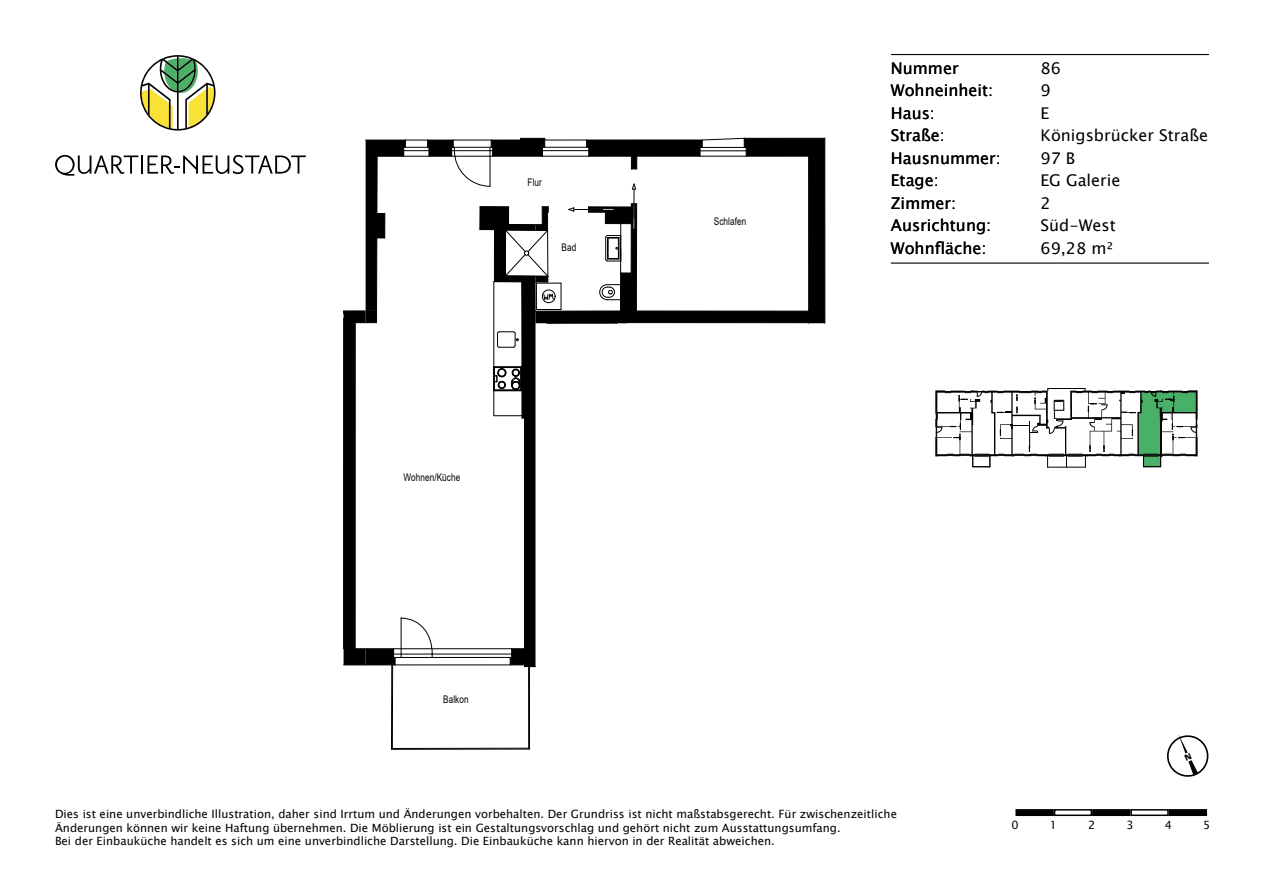
<style>
.page{position:relative;width:1263px;height:893px;background:#fff}
.page>*{position:absolute;margin:0;border:0;box-sizing:border-box;transform-origin:0 0}
.t1{font:16.2px/22.5px "Lucida Sans Unicode";color:#000}
.t2{font:11.4px/13.6px "Lucida Sans Unicode";color:#000}
.t3{font:10.5px "Arial";letter-spacing:.01em;color:#000;scale:.78 1}
</style>
<div class="page">
<div style="left:1016px;top:810px;width:37px;height:5px;background:#000"></div>
<div style="left:1015px;top:809px;width:39px;height:7px;border:2px solid #000"></div>
<div style="left:1054px;top:809px;width:38px;height:7px;border:2px solid #000"></div>
<div style="left:1093px;top:810px;width:37px;height:5px;background:#000"></div>
<div style="left:1092px;top:809px;width:38px;height:7px;border:2px solid #000"></div>
<div style="left:1130px;top:809px;width:39px;height:7px;border:2px solid #000"></div>
<div style="left:1169px;top:810px;width:37px;height:5px;background:#000"></div>
<div style="left:1169px;top:809px;width:38px;height:7px;border:2px solid #000"></div>
<svg style="left:55px;top:155px;width:251px;height:21px"></svg>
<svg style="left:140px;top:55px;width:76px;height:76px"></svg>
<hr style="left:891px;top:54px;width:318px;height:1px;background:#020203">
<hr style="left:891px;top:262px;width:318px;height:2px;background:#020203">
<hr style="left:1047px;top:467px;width:38px;height:1px;background:#000">
<svg style="left:935px;top:388px;width:262px;height:79px"></svg>
<hr style="left:547px;top:323px;width:70px;height:1px;background:#000">
<hr style="left:392px;top:662px;width:1px;height:86px;background:#000">
<hr style="left:392px;top:748px;width:137px;height:1px;background:#000">
<hr style="left:528px;top:665px;width:1px;height:83px;background:#000">
<hr style="left:391px;top:662px;width:1px;height:87px;background:#000">
<hr style="left:391px;top:749px;width:138px;height:1px;background:#000">
<hr style="left:529px;top:665px;width:1px;height:84px;background:#000">
<svg style="left:562px;top:138px;width:263px;height:185px"></svg>
<svg style="left:343px;top:138px;width:219px;height:529px"></svg>
<svg style="left:1167px;top:734px;width:42px;height:43px"></svg>
<p class="t3" style="left:528px;top:175px;width:20px">Flur</p>
<p class="t3" style="left:562px;top:240px;width:20px">Bad</p>
<p class="t3" style="left:714px;top:214px;width:43px">Schlafen</p>
<h1 class="t1" style="left:891px;top:57px;width:112px">Nummer<br>Wohneinheit:<br>Haus:<br>Straße:<br>Hausnummer:<br>Etage:<br>Zimmer:<br>Ausrichtung:<br>Wohnfläche:</h1>
<h1 class="t1" style="left:1040px;top:57px;width:169px">86<br>9<br>E<br>Königsbrücker Straße<br>97 B<br>EG Galerie<br>2<br>Süd-West<br>69,28 m²</h1>
<p class="t3" style="left:403px;top:470px;width:75px">Wohnen/Küche</p>
<p class="t3" style="left:443px;top:692px;width:34px">Balkon</p>
<p class="t2" style="left:55px;top:807px;width:843px">Dies ist eine unverbindliche Illustration, daher sind Irrtum und Änderungen vorbehalten. Der Grundriss ist nicht maßstabsgerecht. Für zwischenzeitliche<br>Änderungen können wir keine Haftung übernehmen. Die Möblierung ist ein Gestaltungsvorschlag und gehört nicht zum Ausstattungsumfang.<br>Bei der Einbauküche handelt es sich um eine unverbindliche Darstellung. Die Einbauküche kann hiervon in der Realität abweichen.</p>
<p class="t2" style="left:1011px;top:818px;width:9px">0</p>
<p class="t2" style="left:1050px;top:818px;width:9px">1</p>
<p class="t2" style="left:1088px;top:818px;width:9px">2</p>
<p class="t2" style="left:1126px;top:818px;width:9px">3</p>
<p class="t2" style="left:1165px;top:818px;width:9px">4</p>
<p class="t2" style="left:1203px;top:818px;width:9px">5</p>
</div>
